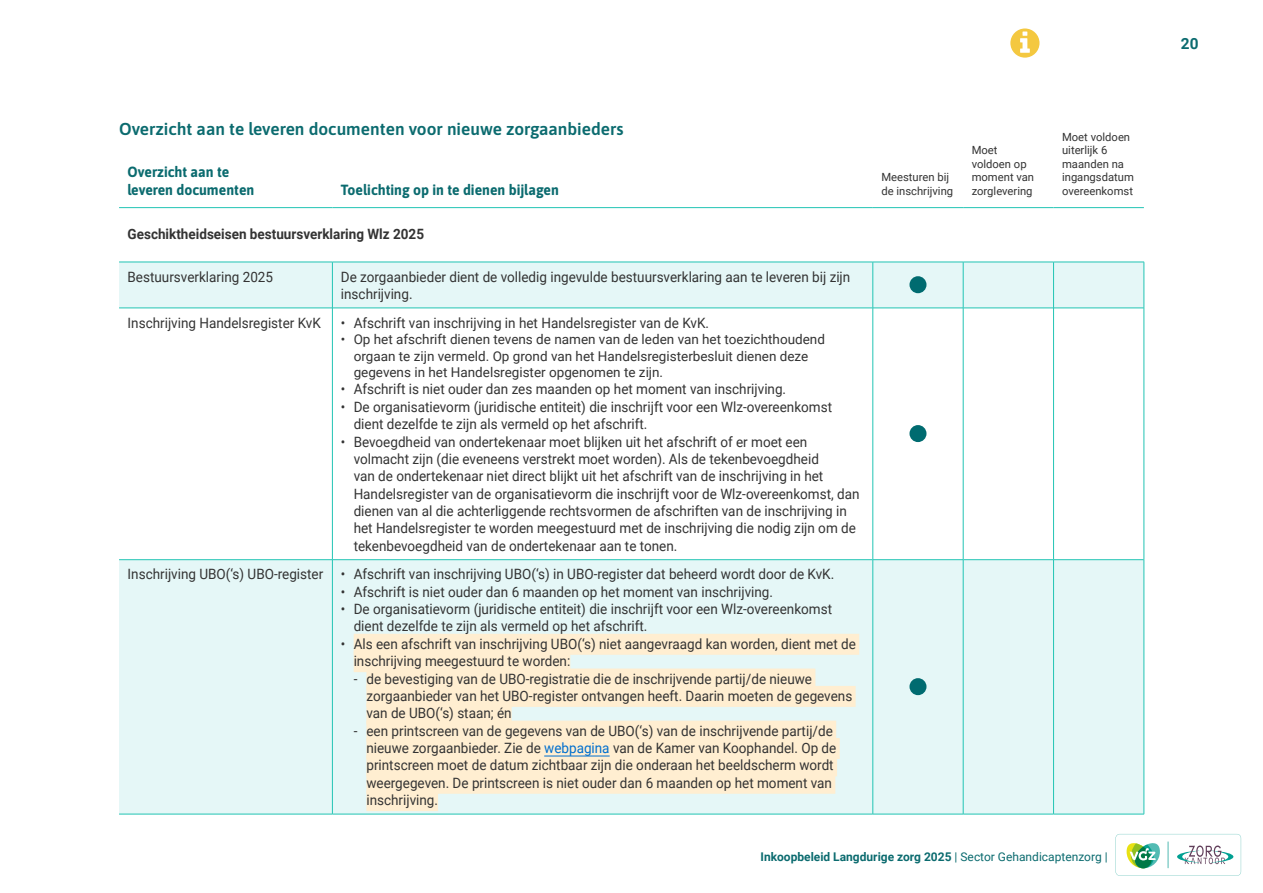
<style>
.page{position:relative;width:1263px;height:893px;background:#fff}
.page>*{position:absolute;margin:0;border:0;box-sizing:border-box;transform-origin:0 0}
.H2_Kopje_niet_in_inhoud{font:600 17.25px "Asap";color:#0b6b6f}
.t1{font:700 15.45px "Roboto";color:#0b6b6f}
.Subkop_Tabel_processtappen_2024{font:700 14.7px/17.7px "Asap";color:#0b6b6f;scale:.95 1}
.Plat_Tabel_Inkoopbeleid_2024{font:14.25px/17.4px "Roboto";color:#333;scale:.95 1}
.Plat_Tabel_Inkoopbeleid_2024-2{font:700 14.25px "Roboto";color:#333;scale:.95 1}
.t2{font:13.5px/16.5px "Roboto";color:#333}
.t3{font:700 12px "Roboto";color:#0b6b6f}
.PLAT_IN{font:11.25px/13.5px "Roboto";color:#333}
.Subkop_Tabel_processtappen_2024-2{font:11.25px/13.5px "Roboto";color:#333}
.s1{color:#006fce}
.s2{font-weight:400}
</style>
<div class="page">
<svg style="left:1115px;top:834px;width:126px;height:42px"></svg>
<svg style="left:1010px;top:28px;width:29px;height:30px"></svg>
<div style="left:119px;top:263px;width:1025px;height:551px;background:#e5f7f7"></div>
<svg style="left:119px;top:309px;width:1025px;height:250px"></svg>
<hr style="left:119px;top:207px;width:213px;height:1px;background:#22c4b4">
<hr style="left:332px;top:207px;width:541px;height:1px;background:#22c4b4">
<hr style="left:873px;top:207px;width:90px;height:1px;background:#22c4b4">
<hr style="left:963px;top:207px;width:90px;height:1px;background:#22c4b4">
<hr style="left:1053px;top:207px;width:91px;height:1px;background:#22c4b4">
<hr style="left:119px;top:308px;width:213px;height:1px;background:#22c4b4">
<hr style="left:119px;top:559px;width:213px;height:1px;background:#22c4b4">
<hr style="left:119px;top:814px;width:213px;height:1px;background:#22c4b4">
<hr style="left:333px;top:308px;width:539px;height:1px;background:#22c4b4">
<hr style="left:333px;top:559px;width:539px;height:1px;background:#22c4b4">
<hr style="left:332px;top:814px;width:541px;height:1px;background:#22c4b4">
<hr style="left:873px;top:308px;width:90px;height:1px;background:#22c4b4">
<hr style="left:963px;top:308px;width:90px;height:1px;background:#22c4b4">
<hr style="left:1054px;top:308px;width:90px;height:1px;background:#22c4b4">
<hr style="left:873px;top:559px;width:90px;height:1px;background:#22c4b4">
<hr style="left:963px;top:559px;width:90px;height:1px;background:#22c4b4">
<hr style="left:1054px;top:559px;width:90px;height:1px;background:#22c4b4">
<hr style="left:873px;top:814px;width:90px;height:1px;background:#22c4b4">
<hr style="left:963px;top:814px;width:90px;height:1px;background:#22c4b4">
<hr style="left:1053px;top:814px;width:91px;height:1px;background:#22c4b4">
<hr style="left:332px;top:262px;width:1px;height:46px;background:#22c4b4">
<hr style="left:872px;top:262px;width:1px;height:46px;background:#22c4b4">
<hr style="left:963px;top:262px;width:1px;height:46px;background:#22c4b4">
<hr style="left:1053px;top:262px;width:1px;height:46px;background:#22c4b4">
<hr style="left:332px;top:308px;width:1px;height:252px;background:#22c4b4">
<hr style="left:872px;top:308px;width:1px;height:252px;background:#22c4b4">
<hr style="left:963px;top:308px;width:1px;height:252px;background:#22c4b4">
<hr style="left:1053px;top:308px;width:1px;height:252px;background:#22c4b4">
<hr style="left:332px;top:560px;width:1px;height:254px;background:#22c4b4">
<hr style="left:872px;top:560px;width:1px;height:254px;background:#22c4b4">
<hr style="left:963px;top:560px;width:1px;height:254px;background:#22c4b4">
<hr style="left:1053px;top:560px;width:1px;height:254px;background:#22c4b4">
<hr style="left:119px;top:262px;width:213px;height:1px;background:#22c4b4">
<hr style="left:332px;top:262px;width:541px;height:1px;background:#22c4b4">
<hr style="left:873px;top:262px;width:90px;height:1px;background:#22c4b4">
<hr style="left:963px;top:262px;width:90px;height:1px;background:#22c4b4">
<hr style="left:1053px;top:262px;width:91px;height:1px;background:#22c4b4">
<hr style="left:1144px;top:262px;width:1px;height:46px;background:#22c4b4">
<hr style="left:1144px;top:308px;width:1px;height:252px;background:#22c4b4">
<hr style="left:1144px;top:560px;width:1px;height:254px;background:#22c4b4">
<div style="left:909px;top:276px;width:17px;height:17px;background:#006b70;border-radius:50%"></div>
<div style="left:909px;top:425px;width:17px;height:17px;background:#006b70;border-radius:50%"></div>
<div style="left:354px;top:634px;width:505px;height:21px;background:#ffeed1"></div>
<div style="left:354px;top:651px;width:216px;height:21px;background:#ffeed1"></div>
<div style="left:366px;top:668px;width:449px;height:21px;background:#ffeed1"></div>
<div style="left:366px;top:686px;width:490px;height:21px;background:#ffeed1"></div>
<div style="left:366px;top:703px;width:146px;height:21px;background:#ffeed1"></div>
<div style="left:366px;top:721px;width:470px;height:21px;background:#ffeed1"></div>
<div style="left:366px;top:738px;width:474px;height:21px;background:#ffeed1"></div>
<div style="left:366px;top:755px;width:471px;height:21px;background:#ffeed1"></div>
<div style="left:366px;top:773px;width:469px;height:21px;background:#ffeed1"></div>
<div style="left:366px;top:790px;width:72px;height:21px;background:#ffeed1"></div>
<hr style="left:544px;top:756px;width:66px;height:1px;background:#006fce">
<div style="left:909px;top:678px;width:17px;height:17px;background:#006b70;border-radius:50%"></div>
<p class="H2_Kopje_niet_in_inhoud" style="left:119px;top:117px;width:506px">Overzicht aan te leveren documenten voor nieuwe zorgaanbieders</p>
<p class="Subkop_Tabel_processtappen_2024" style="left:128px;top:162px;width:135px">Overzicht aan te leveren documenten</p>
<p class="Subkop_Tabel_processtappen_2024" style="left:341px;top:180px;width:231px">Toelichting op in te dienen bijlagen</p>
<p class="Subkop_Tabel_processtappen_2024-2" style="left:881px;top:170px;width:73px">Meesturen bij de inschrijving</p>
<p class="Plat_Tabel_Inkoopbeleid_2024-2" style="left:128px;top:223px;width:314px">Geschiktheidseisen bestuursverklaring Wlz 2025</p>
<p class="Plat_Tabel_Inkoopbeleid_2024" style="left:128px;top:267px;width:155px">Bestuursverklaring 2025</p>
<p class="Plat_Tabel_Inkoopbeleid_2024" style="left:341px;top:267px;width:538px">De zorgaanbieder dient de volledig ingevulde bestuursverklaring aan te leveren bij zijn inschrijving.</p>
<p class="Plat_Tabel_Inkoopbeleid_2024" style="left:128px;top:313px;width:205px">Inschrijving Handelsregister KvK</p>
<p class="Plat_Tabel_Inkoopbeleid_2024" style="left:341px;top:313px;width:389px">• Afschrift van inschrijving in het Handelsregister van de KvK.</p>
<p class="t2" style="left:354px;top:330px;width:473px;text-indent:-13px">• Op het afschrift dienen tevens de namen van de leden van het toezichthoudend orgaan te zijn vermeld. Op grond van het Handelsregisterbesluit dienen deze gegevens in het Handelsregister opgenomen te zijn.</p>
<p class="Plat_Tabel_Inkoopbeleid_2024" style="left:341px;top:380px;width:470px">• Afschrift is niet ouder dan zes maanden op het moment van inschrijving.</p>
<p class="Plat_Tabel_Inkoopbeleid_2024" style="left:354px;top:397px;width:505px;text-indent:-13px">• De organisatievorm (juridische entiteit) die inschrijft voor een Wlz-overeenkomst dient dezelfde te zijn als vermeld op het afschrift.</p>
<p class="Plat_Tabel_Inkoopbeleid_2024" style="left:354px;top:432px;width:534px;text-indent:-13px">• Bevoegdheid van ondertekenaar moet blijken uit het afschrift of er moet een volmacht zijn (die eveneens verstrekt moet worden). Als de tekenbevoegdheid<br>van de ondertekenaar niet direct blijkt uit het afschrift van de inschrijving in het Handelsregister van de organisatievorm die inschrijft voor de Wlz-overeenkomst, dan dienen van al die achterliggende rechtsvormen de afschriften van de inschrijving in het Handelsregister te worden meegestuurd met de inschrijving die nodig zijn om de tekenbevoegdheid van de ondertekenaar aan te tonen.</p>
<p class="Plat_Tabel_Inkoopbeleid_2024" style="left:128px;top:565px;width:208px">Inschrijving UBO(‘s) UBO-register</p>
<p class="Plat_Tabel_Inkoopbeleid_2024" style="left:341px;top:565px;width:521px">• Afschrift van inschrijving UBO(‘s) in UBO-register dat beheerd wordt door de KvK.</p>
<p class="Plat_Tabel_Inkoopbeleid_2024" style="left:341px;top:582px;width:456px">• Afschrift is niet ouder dan 6 maanden op het moment van inschrijving.</p>
<p class="Plat_Tabel_Inkoopbeleid_2024" style="left:354px;top:600px;width:505px;text-indent:-13px">• De organisatievorm (juridische entiteit) die inschrijft voor een Wlz-overeenkomst dient dezelfde te zijn als vermeld op het afschrift.</p>
<p class="Plat_Tabel_Inkoopbeleid_2024" style="left:354px;top:634px;width:530px;text-indent:-13px">• Als een afschrift van inschrijving UBO(‘s) niet aangevraagd kan worden, dient met de inschrijving meegestuurd te worden:</p>
<p class="Plat_Tabel_Inkoopbeleid_2024" style="left:366px;top:669px;width:513px;text-indent:-13px">- de bevestiging van de UBO-registratie die de inschrijvende partij/de nieuwe zorgaanbieder van het UBO-register ontvangen heeft. Daarin moeten de gegevens van de UBO(‘s) staan; én</p>
<p class="Plat_Tabel_Inkoopbeleid_2024" style="left:366px;top:721px;width:496px;text-indent:-13px">- een printscreen van de gegevens van de UBO(‘s) van de inschrijvende partij/de nieuwe zorgaanbieder. Zie de <span class="s1">webpagina</span> van de Kamer van Koophandel. Op de printscreen moet de datum zichtbaar zijn die onderaan het beeldscherm wordt weergegeven. De printscreen is niet ouder dan 6 maanden op het moment van inschrijving.</p>
<p class="PLAT_IN" style="left:972px;top:143px;width:64px">Moet voldoen op moment van zorglevering</p>
<p class="PLAT_IN" style="left:1062px;top:130px;width:73px">Moet voldoen uiterlijk 6 maanden na ingangsdatum overeenkomst</p>
<p class="t3" style="left:760px;top:848px;width:349px">Inkoopbeleid Langdurige zorg 2025 <span class="s2">| Sector Gehandicaptenzorg |</span></p>
<p class="t1" style="left:1181px;top:32px;width:19px">20</p>
</div>
